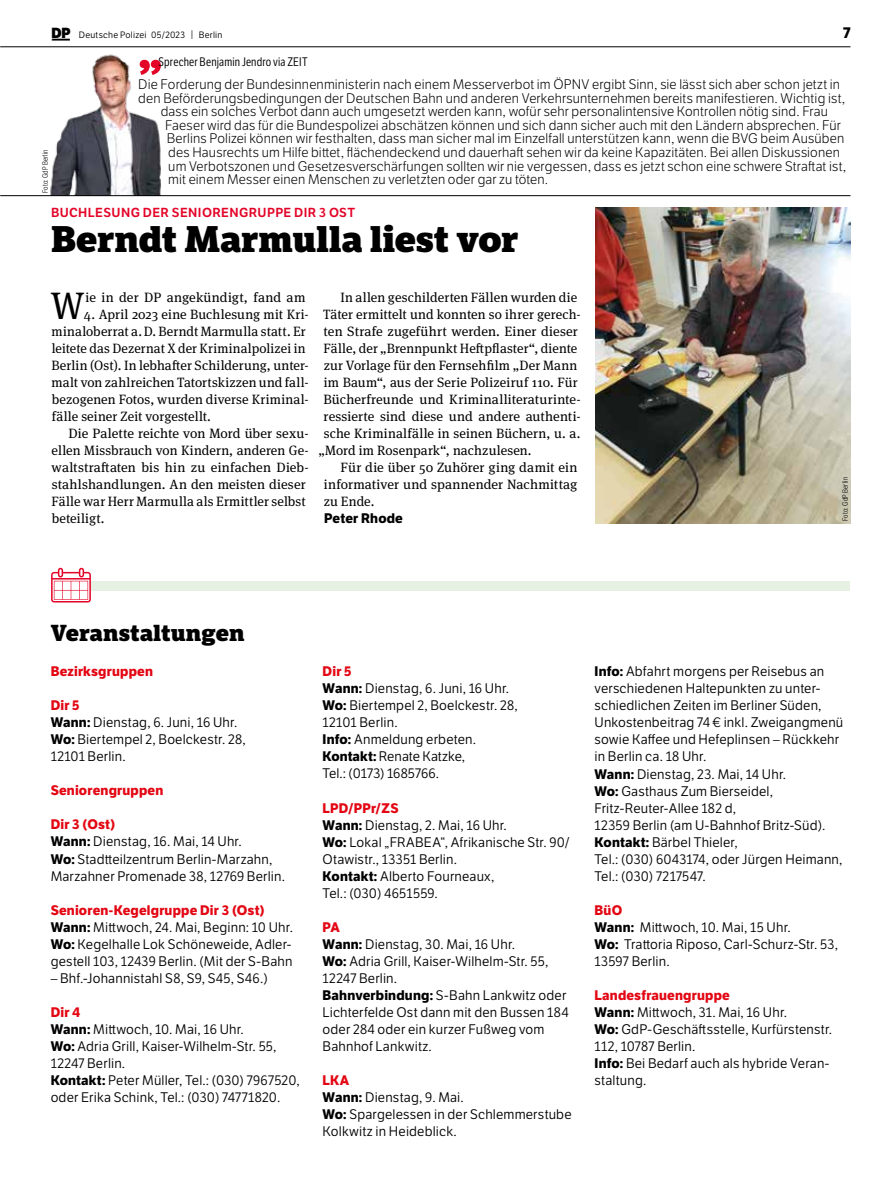
<style>
.page{position:relative;width:893px;height:1191px;background:#fff}
.page>*{position:absolute;margin:0;border:0;box-sizing:border-box;transform-origin:0 0}
.t1{font:52.5px "LFT Etica XB";color:#e40428}
.t2{font:38.25px "Meta Serif Pro";color:#000}
.t3{font:800 36px "LFT Etica Sheriff";letter-spacing:-.005em;color:#000}
.t4{font:800 22.5px "LFT Etica Sheriff";letter-spacing:.005em;color:#000}
.t5{font:700 15px "LFT Etica";color:#000}
.t6{font:13.5px/17px "LFT Etica Bk";letter-spacing:.015em;color:#000}
.t7{font:13.5px/17px "Meta Serif Pro";letter-spacing:.01em;color:#000}
.t8{font:13.5px "LFT Etica Lt";letter-spacing:.01em;color:#000}
.t9{font:700 13.5px "LFT Etica";letter-spacing:.015em;color:#e30613}
.t10{font:700 13.5px "LFT Etica";letter-spacing:.015em;color:#000}
.t11{font:12.75px "LFT Etica SB";letter-spacing:.03em;color:#e40428}
.t12{font:12px "LFT Etica Condensed";letter-spacing:.015em;color:#000}
.t13{font:9px "LFT Etica Bk";letter-spacing:.025em;color:#000}
.t14{font:300 7.5px "LFT Etica Condensed";letter-spacing:.02em;color:#000}
.s1{font-family:"LFT Etica XB";font-size:14.25px}
.s2{font-size:9.3px}
.s3{font-family:"LFT Etica";font-weight:700}
</style>
<div class="page">
<hr style="left:0;top:47px;width:850px;height:1px;background:#000">
<svg style="left:52px;top:39px;width:18px;height:2px"></svg>
<img style="left:50px;top:54px;width:111px;height:141px">
<hr style="left:0;top:195px;width:850px;height:1px;background:#000">
<img style="left:595px;top:207px;width:255px;height:316px">
<div style="left:52px;top:581px;width:798px;height:9px;background:#e6f1e3"></div>
<svg style="left:51px;top:568px;width:40px;height:34px"></svg>
<p class="t13" style="left:52px;top:29px;width:172px"><span class="s1">DP</span> Deutsche Polizei 05/2023 <span class="s2">|</span> Berlin</p>
<p class="t5" style="left:843px;top:23px;width:9px">7</p>
<p class="t14" style="left:41px;top:193px;width:45px;rotate:-90deg">Foto: GdP Berlin</p>
<p class="t12" style="left:159px;top:55px;width:150px">Sprecher Benjamin Jendro via ZEIT</p>
<h1 class="t1" style="left:138px;top:15px;width:25px">„</h1>
<p class="t8" style="left:138px;top:76px;width:703px">Die Forderung der Bundesinnenministerin nach einem Messerverbot im ÖPNV ergibt Sinn, sie lässt sich aber schon jetzt in</p>
<p class="t8" style="left:138px;top:90px;width:708px">den Beförderungsbedingungen der Deutschen Bahn und anderen Verkehrsunternehmen bereits manifestieren. Wichtig ist,</p>
<p class="t8" style="left:161px;top:104px;width:669px">dass ein solches Verbot dann auch umgesetzt werden kann, wofür sehr personalintensive Kontrollen nötig sind. Frau</p>
<p class="t8" style="left:165px;top:117px;width:677px">Faeser wird das für die Bundespolizei abschätzen können und sich dann sicher auch mit den Ländern absprechen. Für</p>
<p class="t8" style="left:167px;top:131px;width:679px">Berlins Polizei können wir festhalten, dass man sicher mal im Einzelfall unterstützen kann, wenn die BVG beim Ausüben</p>
<p class="t8" style="left:168px;top:145px;width:673px">des Hausrechts um Hilfe bittet, flächendeckend und dauerhaft sehen wir da keine Kapazitäten. Bei allen Diskussionen</p>
<p class="t8" style="left:168px;top:158px;width:679px">um Verbotszonen und Gesetzesverschärfungen sollten wir nie vergessen, dass es jetzt schon eine schwere Straftat ist,</p>
<p class="t8" style="left:168px;top:172px;width:381px">mit einem Messer einen Menschen zu verletzten oder gar zu töten.</p>
<p class="t11" style="left:51px;top:205px;width:306px">BUCHLESUNG DER SENIORENGRUPPE DIR 3 OST</p>
<h3 class="t3" style="left:51px;top:217px;width:469px">Berndt Marmulla liest vor</h3>
<h2 class="t2" style="left:50px;top:278px;width:36px">W</h2>
<p class="t7" style="left:86px;top:288px;width:221px">ie in der DP angekündigt, fand am</p>
<p class="t7" style="left:51px;top:305px;width:259px;text-indent:32px">4. April 2023 eine Buchlesung mit Kri&shy;minaloberrat a.D. Berndt Marmulla statt. Er leitete das Dezernat X der Kriminalpolizei in Berlin (Ost). In lebhafter Schilderung, unter&shy;malt von zahlreichen Tatortskizzen und fall&shy;bezogenen Fotos, wurden diverse Kriminal&shy;fälle seiner Zeit vorgestellt.</p>
<p class="t7" style="left:51px;top:424px;width:259px;text-indent:17px">Die Palette reichte von Mord über sexu&shy;ellen Missbrauch von Kindern, anderen Ge&shy;waltstraftaten bis hin zu einfachen Dieb&shy;stahlshandlungen. An den meisten dieser Fälle war Herr Marmulla als Ermittler selbst beteiligt.</p>
<p class="t7" style="left:340px;top:288px;width:238px">In allen geschilderten Fällen wurden die</p>
<p class="t7" style="left:323px;top:305px;width:259px">Täter ermittelt und konnten so ihrer gerech-</p>
<p class="t7" style="left:324px;top:322px;width:256px">ten Strafe zugeführt werden. Einer dieser</p>
<p class="t7" style="left:323px;top:339px;width:255px">Fälle, der „Brennpunkt Heftpflaster“, diente</p>
<p class="t7" style="left:324px;top:356px;width:255px">zur Vorlage für den Fernsehfilm „Der Mann</p>
<p class="t7" style="left:324px;top:373px;width:256px">im Baum“, aus der Serie Polizeiruf 110. Für</p>
<p class="t7" style="left:323px;top:390px;width:259px">Bücherfreunde und Kriminalliteraturinte-</p>
<p class="t7" style="left:324px;top:407px;width:259px">ressierte sind diese und andere authenti-</p>
<p class="t7" style="left:324px;top:424px;width:258px">sche Kriminalfälle in seinen Büchern, u. a.</p>
<p class="t7" style="left:318px;top:441px;width:215px">„Mord im Rosenpark“, nachzulesen.</p>
<p class="t7" style="left:340px;top:458px;width:238px">Für die über 50 Zuhörer ging damit ein</p>
<p class="t7" style="left:324px;top:475px;width:255px">informativer und spannender Nachmittag</p>
<p class="t7" style="left:324px;top:492px;width:52px">zu Ende.</p>
<p class="t10" style="left:324px;top:510px;width:80px">Peter Rhode</p>
<p class="t14" style="left:841px;top:521px;width:45px;rotate:-90deg">Foto: GdP Berlin</p>
<h3 class="t4" style="left:51px;top:619px;width:196px">Veranstaltungen</h3>
<p class="t9" style="left:51px;top:663px;width:104px">Bezirksgruppen</p>
<p class="t9" style="left:51px;top:697px;width:31px">Dir 5</p>
<p class="t6" style="left:51px;top:714px;width:197px"><span class="s3">Wann:</span> Dienstag, 6. Juni, 16 Uhr.<br><span class="s3">Wo:</span> Biertempel 2, Boelckestr. 28,<br>12101 Berlin.</p>
<p class="t9" style="left:51px;top:782px;width:114px">Seniorengruppen</p>
<p class="t9" style="left:51px;top:816px;width:66px">Dir 3 (Ost)</p>
<p class="t6" style="left:51px;top:833px;width:236px"><span class="s3">Wann:</span> Dienstag, 16. Mai, 14 Uhr.<br><span class="s3">Wo:</span> Stadtteilzentrum Berlin-Marzahn,<br>Marzahner Promenade 38, 12769 Berlin.</p>
<p class="t9" style="left:51px;top:901px;width:216px">Senioren-Kegelgruppe Dir 3 (Ost)</p>
<p class="t6" style="left:51px;top:918px;width:244px"><span class="s3">Wann:</span> Mittwoch, 24. Mai, Beginn: 10 Uhr.<br><span class="s3">Wo:</span> Kegelhalle Lok Schöneweide, Adler&shy;gestell 103, 12439 Berlin. (Mit der S-Bahn</p>
<p class="t6" style="left:51px;top:969px;width:219px">– Bhf.-Johannistahl S8, S9, S45, S46.)</p>
<p class="t9" style="left:51px;top:1003px;width:31px">Dir 4</p>
<p class="t6" style="left:51px;top:1020px;width:251px"><span class="s3">Wann:</span> Mittwoch, 10. Mai, 16 Uhr.<br><span class="s3">Wo:</span> Adria Grill, Kaiser-Wilhelm-Str. 55, 12247 Berlin.<br><span class="s3">Kontakt:</span> Peter Müller, Tel.: (030) 7967520, oder Erika Schink, Tel.: (030) 74771820.</p>
<p class="t9" style="left:323px;top:663px;width:31px">Dir 5</p>
<p class="t6" style="left:323px;top:680px;width:197px"><span class="s3">Wann:</span> Dienstag, 6. Juni, 16 Uhr.<br><span class="s3">Wo:</span> Biertempel 2, Boelckestr. 28,<br>12101 Berlin.<br><span class="s3">Info:</span> Anmeldung erbeten.<br><span class="s3">Kontakt:</span> Renate Katzke,<br>Tel.: (0173) 1685766.</p>
<p class="t9" style="left:323px;top:799px;width:78px">LPD/PPr/ZS</p>
<p class="t6" style="left:323px;top:816px;width:249px"><span class="s3">Wann:</span> Dienstag, 2. Mai, 16 Uhr.<br><span class="s3">Wo:</span> Lokal „FRABEA“, Afrikanische Str. 90/<br>Otawistr., 13351 Berlin.<br><span class="s3">Kontakt:</span> Alberto Fourneaux,<br>Tel.: (030) 4651559.</p>
<p class="t9" style="left:323px;top:918px;width:19px">PA</p>
<p class="t6" style="left:323px;top:935px;width:248px"><span class="s3">Wann:</span> Dienstag, 30. Mai, 16 Uhr.<br><span class="s3">Wo:</span> Adria Grill, Kaiser-Wilhelm-Str. 55,<br>12247 Berlin.<br><span class="s3">Bahnverbindung:</span> S-Bahn Lankwitz oder<br>Lichterfelde Ost dann mit den Bussen 184 oder 284 oder ein kurzer Fußweg vom<br>Bahnhof Lankwitz.</p>
<p class="t9" style="left:323px;top:1071px;width:28px">LKA</p>
<p class="t6" style="left:323px;top:1089px;width:250px"><span class="s3">Wann:</span> Dienstag, 9. Mai.<br><span class="s3">Wo:</span> Spargelessen in der Schlemmerstube<br>Kolkwitz in Heideblick.</p>
<p class="t6" style="left:594px;top:663px;width:250px"><span class="s3">Info:</span> Abfahrt morgens per Reisebus an verschiedenen Haltepunkten zu unter&shy;schiedlichen Zeiten im Berliner Süden, Unkostenbeitrag 74 € inkl. Zweigangmenü sowie Kaffee und Hefeplinsen – Rückkehr in Berlin ca. 18 Uhr.<br><span class="s3">Wann:</span> Dienstag, 23. Mai, 14 Uhr.<br><span class="s3">Wo:</span> Gasthaus Zum Bierseidel, Fritz-Reuter-Allee 182 d,<br>12359 Berlin (am U-Bahnhof Britz-Süd).<br><span class="s3">Kontakt:</span> Bärbel Thieler,<br>Tel.: (030) 6043174, oder Jürgen Heimann, Tel.: (030) 7217547.</p>
<p class="t9" style="left:594px;top:901px;width:29px">BüO</p>
<p class="t6" style="left:594px;top:918px;width:245px"><span class="s3">Wann:</span> Mittwoch, 10. Mai, 15 Uhr.<br><span class="s3">Wo:</span> Trattoria Riposo, Carl-Schurz-Str. 53,<br>13597 Berlin.</p>
<p class="t9" style="left:594px;top:986px;width:137px">Landesfrauengruppe</p>
<p class="t6" style="left:594px;top:1004px;width:239px"><span class="s3">Wann:</span> Mittwoch, 31. Mai, 16 Uhr.<br><span class="s3">Wo:</span> GdP-Geschäftsstelle, Kurfürstenstr.<br>112, 10787 Berlin.<br><span class="s3">Info:</span> Bei Bedarf auch als hybride Veran&shy;staltung.</p>
</div>
